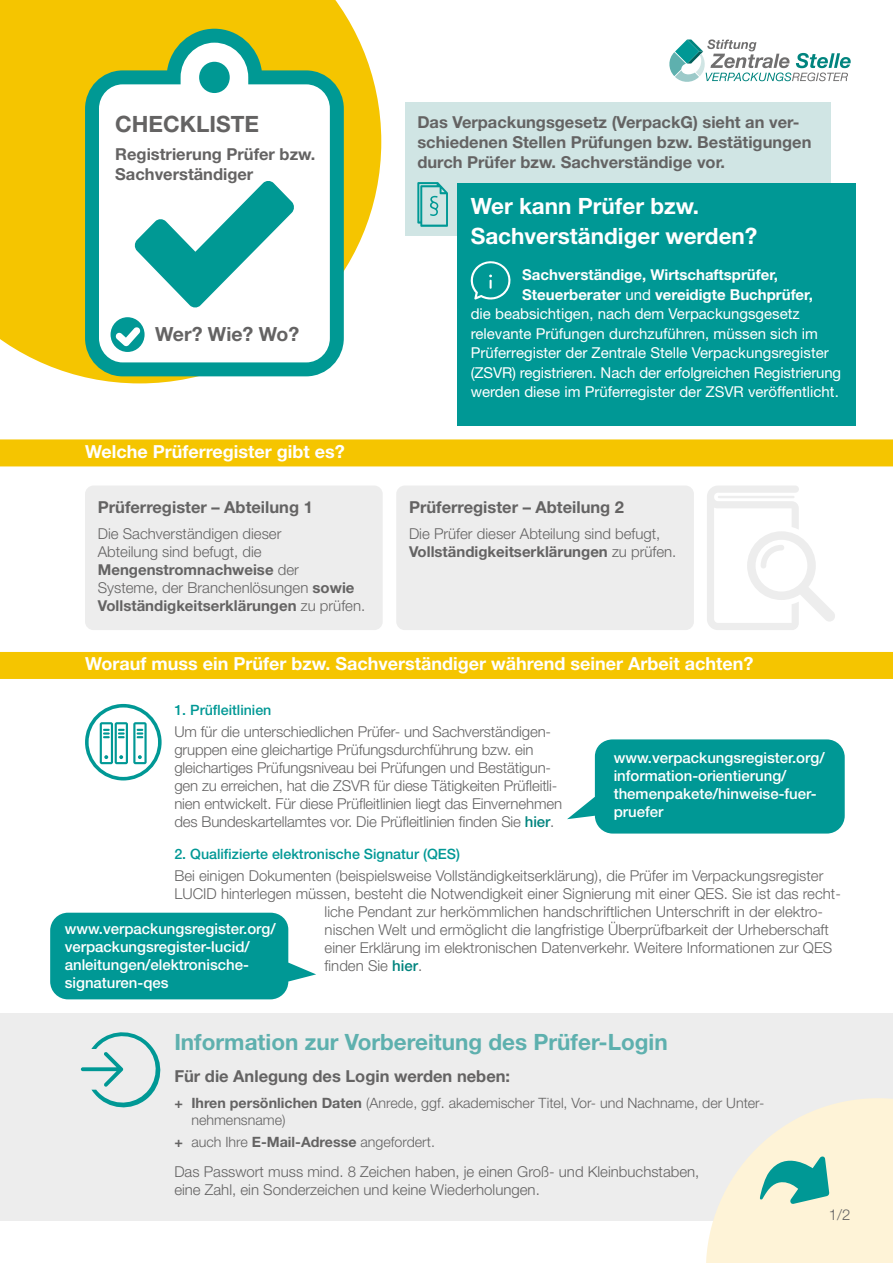
<style>
.page{position:relative;width:893px;height:1263px;background:#fff}
.page>*{position:absolute;margin:0;border:0;box-sizing:border-box;transform-origin:0 0}
.t1{font:700 22.5px "Helvetica Neue";color:#5eb0ae}
.t2{font:700 22.5px/30px "Helvetica Neue";color:#fff}
.t3{font:700 22.5px "Helvetica Neue";color:#646363}
.t4{font:700 19.5px "Helvetica Neue";color:#646363}
.t5{font:700 18px "Helvetica Neue";color:#fff}
.t6{font:700 16.5px/19.8px "Helvetica Neue";color:#646363}
.t7{font:300 15px/18px "Helvetica Neue";color:#646363}
.t8{font:15px "Helvetica Neue";color:#fff}
.t9{font:500 15px/18px "Helvetica Neue";color:#fff}
.t10{font:700 15px "Helvetica Neue";color:#fff}
.t11{font:300 14.25px/17.1px "Helvetica Neue";color:#646363}
.t12{font:500 14.25px "Helvetica Neue";color:#009895}
.s1{font-weight:700}
.s2{font-weight:400}
.s3{font-weight:500;color:#00847e}
</style>
<div class="page">
<div style="left:0;top:1013px;width:893px;height:207px;background:#ededed"></div>
<svg style="left:706px;top:1098px;width:187px;height:165px"></svg>
<div style="left:405px;top:102px;width:425px;height:134px;background:#d0e5e4"></div>
<div style="left:85px;top:485px;width:298px;height:145px;background:#ededed;border-radius:9px"></div>
<div style="left:396px;top:485px;width:298px;height:145px;background:#ededed;border-radius:9px"></div>
<svg style="left:0;top:0;width:381px;height:383px;fill:#f5c500"></svg>
<div style="left:0;top:439px;width:893px;height:27px;background:#f5c500"></div>
<div style="left:0;top:652px;width:893px;height:27px;background:#f5c500"></div>
<svg style="left:85px;top:29px;width:259px;height:347px;background:#4aa76d"></svg>
<svg style="left:99px;top:43px;width:231px;height:319px"></svg>
<svg style="left:111px;top:317px;width:34px;height:35px"></svg>
<div style="left:199px;top:62px;width:31px;height:31px;background:#009994;border-radius:50%"></div>
<svg style="left:134px;top:180px;width:161px;height:128px"></svg>
<div style="left:458px;top:183px;width:398px;height:243px;background:#009895"></div>
<svg style="left:470px;top:261px;width:41px;height:39px"></svg>
<div style="left:595px;top:739px;width:250px;height:94px;background:#009895;border-radius:18px"></div>
<div style="left:50px;top:913px;width:238px;height:86px;background:#009895;border-radius:18px"></div>
<svg style="left:81px;top:1032px;width:80px;height:76px"></svg>
<svg style="left:417px;top:182px;width:31px;height:45px"></svg>
<svg style="left:669px;top:39px;width:182px;height:43px"></svg>
<svg style="left:707px;top:486px;width:128px;height:144px"></svg>
<svg style="left:85px;top:704px;width:77px;height:76px"></svg>
<h1 class="t3" style="left:115px;top:110px;width:145px">CHECKLISTE</h1>
<p class="t6" style="left:115px;top:144px;width:202px">Registrierung Prüfer bzw.<br>Sachverständiger</p>
<h2 class="t4" style="left:155px;top:322px;width:146px">Wer? Wie? Wo?</h2>
<p class="t5" style="left:85px;top:440px;width:261px">Welche Prüferregister gibt es?</p>
<p class="t6" style="left:98px;top:496px;width:217px">Prüferregister – Abteilung 1</p>
<p class="t7" style="left:98px;top:524px;width:269px">Die Sachverständigen dieser<br>Abteilung sind befugt, die<br><span class="s1">Mengenstromnachweise</span> der<br>Systeme, der Branchenlösungen <span class="s1">sowie<br>Vollständigkeitserklärungen</span> zu prüfen.</p>
<p class="t6" style="left:417px;top:112px;width:396px">Das Verpackungsgesetz (VerpackG) sieht an ver&shy;schiedenen Stellen Prüfungen bzw. Bestätigungen durch Prüfer bzw. Sachverständige vor.</p>
<h1 class="t2" style="left:471px;top:190px;width:288px">Wer kann Prüfer bzw.<br>Sachverständiger werden?</h1>
<p class="t10" style="left:522px;top:265px;width:257px">Sachverständige, Wirtschaftsprüfer,</p>
<p class="t10" style="left:522px;top:285px;width:292px">Steuerberater <span class="s2">und</span> vereidigte Buchprüfer,</p>
<p class="t8" style="left:471px;top:305px;width:330px">die beabsichtigen, nach dem Verpackungsgesetz</p>
<p class="t8" style="left:471px;top:324px;width:349px">relevante Prüfungen durchzuführen, müssen sich im</p>
<p class="t8" style="left:471px;top:344px;width:360px">Prüferregister der Zentrale Stelle Verpackungsregister</p>
<p class="t8" style="left:471px;top:363px;width:372px">(ZSVR) registrieren. Nach der erfolgreichen Registrierung</p>
<p class="t8" style="left:471px;top:383px;width:370px">werden diese im Prüferregister der ZSVR veröffentlicht.</p>
<p class="t6" style="left:409px;top:496px;width:217px">Prüferregister – Abteilung 2</p>
<p class="t7" style="left:409px;top:524px;width:269px">Die Prüfer dieser Abteilung sind befugt,<br><span class="s1">Vollständigkeitserklärungen</span> zu prüfen.</p>
<p class="t5" style="left:85px;top:653px;width:670px">Worauf muss ein Prüfer bzw. Sachverständiger während seiner Arbeit achten?</p>
<p class="t12" style="left:174px;top:701px;width:99px">1. Prüfleitlinien</p>
<p class="t7" style="left:174px;top:723px;width:389px">Um für die unterschiedlichen Prüfer- und Sachverständigen&shy;gruppen eine gleichartige Prüfungsdurchführung bzw. ein gleichartiges Prüfungsniveau bei Prüfungen und Bestätigun&shy;gen zu erreichen, hat die ZSVR für diese Tätigkeiten Prüfleitli&shy;nien entwickelt. Für diese Prüfleitlinien liegt das Einvernehmen des Bundeskartellamtes vor. Die Prüfleitlinien finden Sie <span class="s3">hier</span>.</p>
<p class="t9" style="left:614px;top:749px;width:212px">www.verpackungsregister.org/ information-orientierung/ themenpakete/hinweise-fuer&shy;pruefer</p>
<p class="t12" style="left:174px;top:845px;width:287px">2. Qualifizierte elektronische Signatur (QES)</p>
<p class="t7" style="left:174px;top:867px;width:651px">Bei einigen Dokumenten (beispielsweise Vollständigkeitserklärung), die Prüfer im Verpackungsregister</p>
<p class="t7" style="left:174px;top:885px;width:668px">LUCID hinterlegen müssen, besteht die Notwendigkeit einer Signierung mit einer QES. Sie ist das recht-</p>
<p class="t7" style="left:325px;top:903px;width:500px">liche Pendant zur herkömmlichen handschriftlichen Unterschrift in der elektro-</p>
<p class="t7" style="left:325px;top:921px;width:506px">nischen Welt und ermöglicht die langfristige Überprüfbarkeit der Urheberschaft</p>
<p class="t7" style="left:325px;top:939px;width:509px">einer Erklärung im elektronischen Datenverkehr. Weitere Informationen zur QES</p>
<p class="t7" style="left:325px;top:957px;width:99px">finden Sie <span class="s3">hier</span>.</p>
<p class="t9" style="left:65px;top:920px;width:212px">www.verpackungsregister.org/ verpackungsregister-lucid/ anleitungen/elektronische&shy;signaturen-qes</p>
<h1 class="t1" style="left:174px;top:1028px;width:495px">Information zur Vorbereitung des Prüfer-Login</h1>
<p class="t6" style="left:174px;top:1066px;width:337px">Für die Anlegung des Login werden neben:</p>
<p class="t11" style="left:191px;top:1094px;width:574px;text-indent:-17px"><span class="s1">+ Ihren persönlichen Daten</span> (Anrede, ggf. akademischer Titel, Vor- und Nachname, der Unter&shy;nehmensname)</p>
<p class="t11" style="left:174px;top:1132px;width:262px"><span class="s1">+</span> auch Ihre <span class="s1">E-Mail-Adresse</span> angefordert.</p>
<p class="t7" style="left:174px;top:1162px;width:527px">Das Passwort muss mind. 8 Zeichen haben, je einen Groß- und Kleinbuchstaben, eine Zahl, ein Sonderzeichen und keine Wiederholungen.</p>
<p class="t7" style="left:829px;top:1206px;width:23px">1/2</p>
</div>
